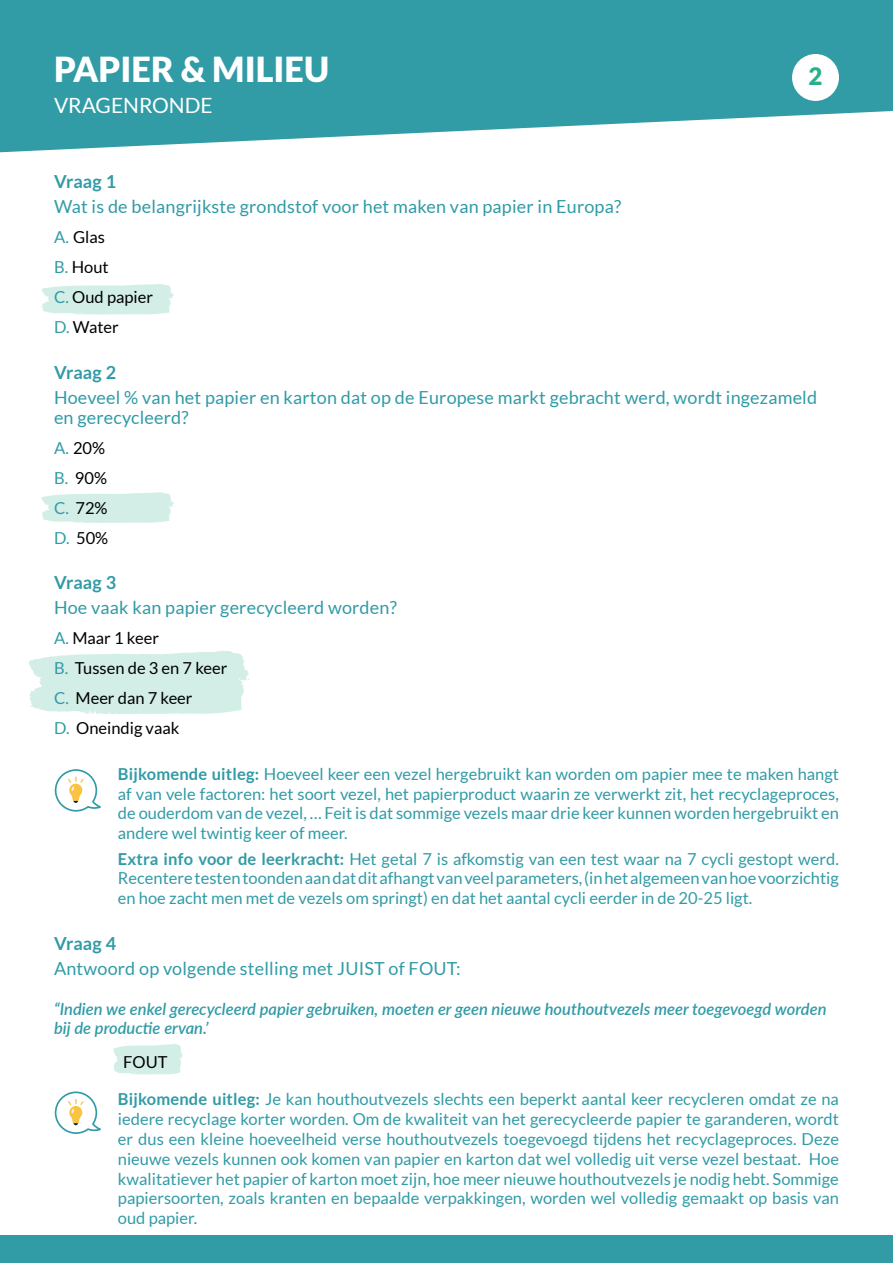
<style>
.page{position:relative;width:893px;height:1263px;background:#fff}
.page>*{position:absolute;margin:0;border:0;box-sizing:border-box;transform-origin:0 0}
.t1{font:900 34.5px "Lato";color:#fff}
.t2{font:900 24px "Lato";color:#29af8a}
.t3{font:21px "Lato";color:#fff}
.t4{font:18px/19.5px "Lato";letter-spacing:.01em;color:#319ba6}
.t5{font:700 18px "Lato";letter-spacing:.005em;color:#319ba6}
.t6{font:16.5px/19.8px "Lato";color:#319ba6;text-align:justify}
.t7{font:italic 600 16.5px/19.8px "Lato";color:#319ba6}
.t8{font:16.5px/30px "Lato";color:#000}
.s1{color:#319ba6}
.s2{font-weight:700}
</style>
<div class="page">
<svg style="left:0;top:0;width:893px;height:153px;background:#4ea9b2"></svg>
<div style="left:0;top:1235px;width:893px;height:28px;background:#319ba6"></div>
<div style="left:792px;top:54px;width:47px;height:47px;background:#fff;border-radius:50%"></div>
<svg style="left:113px;top:1044px;width:70px;height:31px;background:#d8f0e9"></svg>
<svg style="left:29px;top:651px;width:221px;height:63px;background:#d7efe8"></svg>
<svg style="left:41px;top:492px;width:133px;height:31px;background:#d7f0e9"></svg>
<svg style="left:41px;top:284px;width:133px;height:31px;background:#d7f0e9"></svg>
<svg style="left:55px;top:769px;width:46px;height:43px"></svg>
<svg style="left:55px;top:1091px;width:46px;height:43px"></svg>
<h1 class="t1" style="left:54px;top:49px;width:277px">PAPIER &amp; MILIEU</h1>
<h2 class="t2" style="left:808px;top:62px;width:15px">2</h2>
<p class="t3" style="left:54px;top:94px;width:160px">VRAGENRONDE</p>
<p class="t5" style="left:54px;top:171px;width:64px">Vraag 1</p>
<p class="t4" style="left:54px;top:197px;width:569px">Wat is de belangrijkste grondstof voor het maken van papier in Europa?</p>
<p class="t8" style="left:54px;top:222px;width:101px"><span class="s1">A.</span> Glas<br><span class="s1">B.</span> Hout<br><span class="s1">C.</span> Oud papier<br><span class="s1">D.</span> Water</p>
<p class="t5" style="left:54px;top:362px;width:64px">Vraag 2</p>
<p class="t4" style="left:54px;top:388px;width:765px">Hoeveel % van het papier en karton dat op de Europese markt gebracht werd, wordt ingezameld en gerecycleerd?</p>
<p class="t8" style="left:54px;top:432px;width:56px"><span class="s1">A.</span> 20%<br><span class="s1">B.</span> 90%<br><span class="s1">C.</span> 72%<br><span class="s1">D.</span> 50%</p>
<p class="t5" style="left:54px;top:572px;width:64px">Vraag 3</p>
<p class="t4" style="left:54px;top:598px;width:344px">Hoe vaak kan papier gerecycleerd worden?</p>
<p class="t8" style="left:54px;top:623px;width:175px"><span class="s1">A.</span> Maar 1 keer<br><span class="s1">B.</span> Tussen de 3 en 7 keer<br><span class="s1">C.</span> Meer dan 7 keer<br><span class="s1">D.</span> Oneindig vaak</p>
<p class="t6" style="left:118px;top:764px;width:723px"><span class="s2">Bijkomende uitleg:</span> Hoeveel keer een vezel hergebruikt kan worden om papier mee te maken hangt af van vele factoren: het soort vezel, het papierproduct waarin ze verwerkt zit, het recyclageproces, de ouderdom van de vezel, … Feit is dat sommige vezels maar drie keer kunnen worden hergebruikt en andere wel twintig keer of meer.</p>
<p class="t6" style="left:118px;top:849px;width:722px"><span class="s2">Extra info voor de leerkracht:</span> Het getal 7 is afkomstig van een test waar na 7 cycli gestopt werd.<br>Recentere testen toonden aan dat dit afhangt van veel parameters, (in het algemeen van hoe voorzichtig en hoe zacht men met de vezels om springt) en dat het aantal cycli eerder in de 20-25 ligt.</p>
<p class="t5" style="left:54px;top:933px;width:64px">Vraag 4</p>
<p class="t4" style="left:54px;top:959px;width:408px">Antwoord op volgende stelling met JUIST of FOUT:</p>
<p class="t7" style="left:54px;top:998px;width:774px">“Indien we enkel gerecycleerd papier gebruiken, moeten er geen nieuwe houthoutvezels meer toegevoegd worden bij de productie ervan.’</p>
<p class="t8" style="left:123px;top:1047px;width:46px">FOUT</p>
<p class="t6" style="left:118px;top:1089px;width:723px"><span class="s2">Bijkomende uitleg:</span> Je kan houthoutvezels slechts een beperkt aantal keer recycleren omdat ze na iedere recyclage korter worden. Om de kwaliteit van het gerecycleerde papier te garanderen, wordt er dus een kleine hoeveelheid verse houthoutvezels toegevoegd tijdens het recyclageproces. Deze nieuwe vezels kunnen ook komen van papier en karton dat wel volledig uit verse vezel bestaat. Hoe kwalitatiever het papier of karton moet zijn, hoe meer nieuwe houthoutvezels je nodig hebt. Sommige papiersoorten, zoals kranten en bepaalde verpakkingen, worden wel volledig gemaakt op basis van oud papier.</p>
</div>
